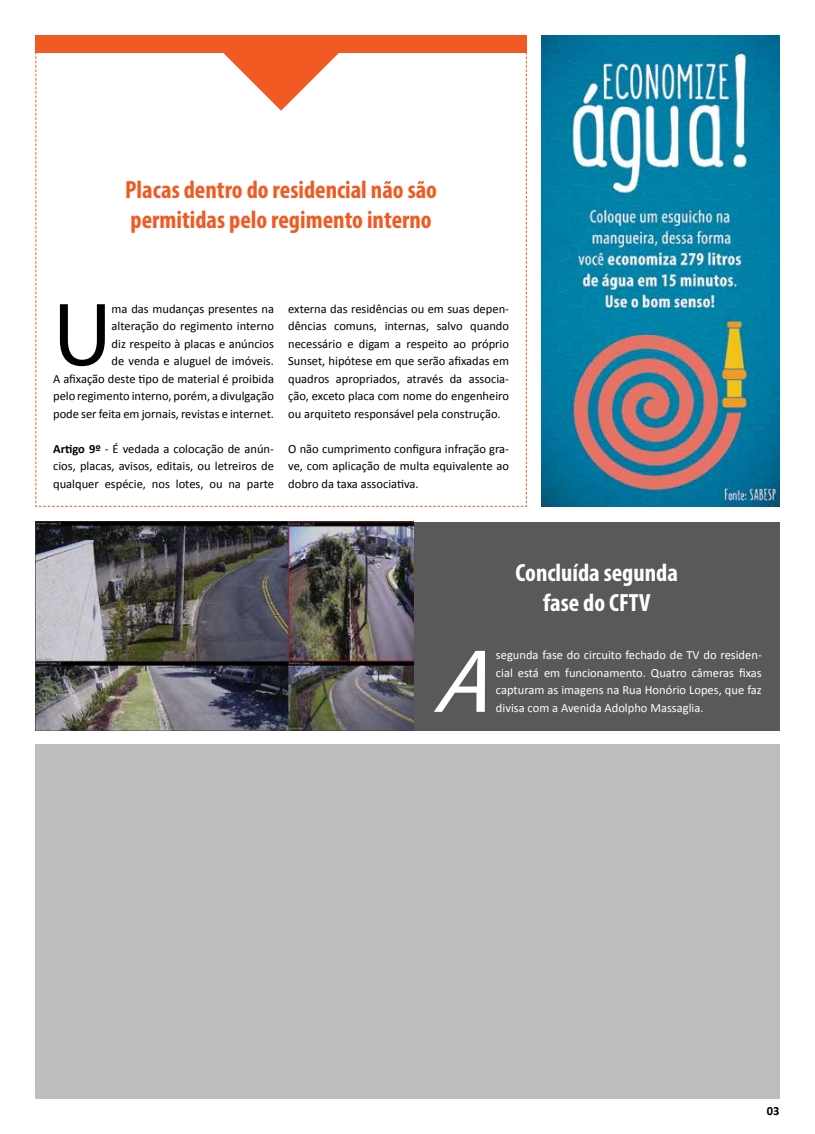
<style>
.page{position:relative;width:815px;height:1134px;background:#fff}
.page>*{position:absolute;margin:0;border:0;box-sizing:border-box;transform-origin:0 0}
.t1{font:90.38px "Myriad Pro";color:#000}
.t2{font:italic 90.38px "Myriad Pro";color:#fff}
.t3{font:700 condensed 25px/30px "Myriad Pro";color:#f15a22}
.t4{font:700 condensed 25px/30px "Myriad Pro";color:#fff;text-align:center}
.t5{font:12.5px/17.5px "Calibri";color:#000;text-align:justify}
.t6{font:12.5px/17.5px "Calibri";color:#fff;text-align:justify}
.t7{font:700 12.5px "Calibri";color:#000}
.s1{font-weight:700}
</style>
<div class="page">
<div style="left:35px;top:744px;width:745px;height:354px;background:#bcbec0"></div>
<div style="left:35px;top:522px;width:745px;height:208px;background:#58595b"></div>
<img style="left:35px;top:522px;width:379px;height:208px">
<svg style="left:35px;top:53px;width:492px;height:454px"></svg>
<div style="left:35px;top:35px;width:492px;height:18px;background:#f15a22"></div>
<img style="left:541px;top:35px;width:238px;height:472px">
<h2 class="t3" style="left:125px;top:174px;width:313px">Placas dentro do residencial não são permitidas pelo regimento interno</h2>
<p class="t5" style="left:53px;top:300px;width:222px;text-align:right">ma das mudanças presentes na<br>alteração do regimento interno<br>diz respeito à placas e anúncios<br>de venda e aluguel de imóveis.<br>A afixação deste tipo de material é proibida pelo regimento interno, porém, a divulgação pode ser feita em jornais, revistas e internet.</p>
<p class="t5" style="left:53px;top:440px;width:222px"><span class="s1">Artigo 9º</span> - É vedada a colocação de anún&shy;cios, placas, avisos, editais, ou letreiros de qualquer espécie, nos lotes, ou na parte</p>
<h1 class="t1" style="left:53px;top:279px;width:60px">U</h1>
<p class="t5" style="left:288px;top:300px;width:222px">externa das residências ou em suas depen&shy;dências comuns, internas, salvo quando necessário e digam a respeito ao próprio Sunset, hipótese em que serão afixadas em quadros apropriados, através da associa&shy;ção, exceto placa com nome do engenheiro ou arquiteto responsável pela construção.</p>
<p class="t5" style="left:288px;top:440px;width:222px">O não cumprimento configura infração gra&shy;ve, com aplicação de multa equivalente ao dobro da taxa associativa.</p>
<h2 class="t4" style="left:515px;top:557px;width:164px">Concluída segunda fase do CFTV</h2>
<p class="t6" style="left:496px;top:646px;width:267px">segunda fase do circuito fechado de TV do residen&shy;cial está em funcionamento. Quatro câmeras fixas capturam as imagens na Rua Honório Lopes, que faz divisa com a Avenida Adolpho Massaglia.</p>
<h1 class="t2" style="left:432px;top:626px;width:94px">A</h1>
<p class="t7" style="left:767px;top:1103px;width:14px">03</p>
</div>
